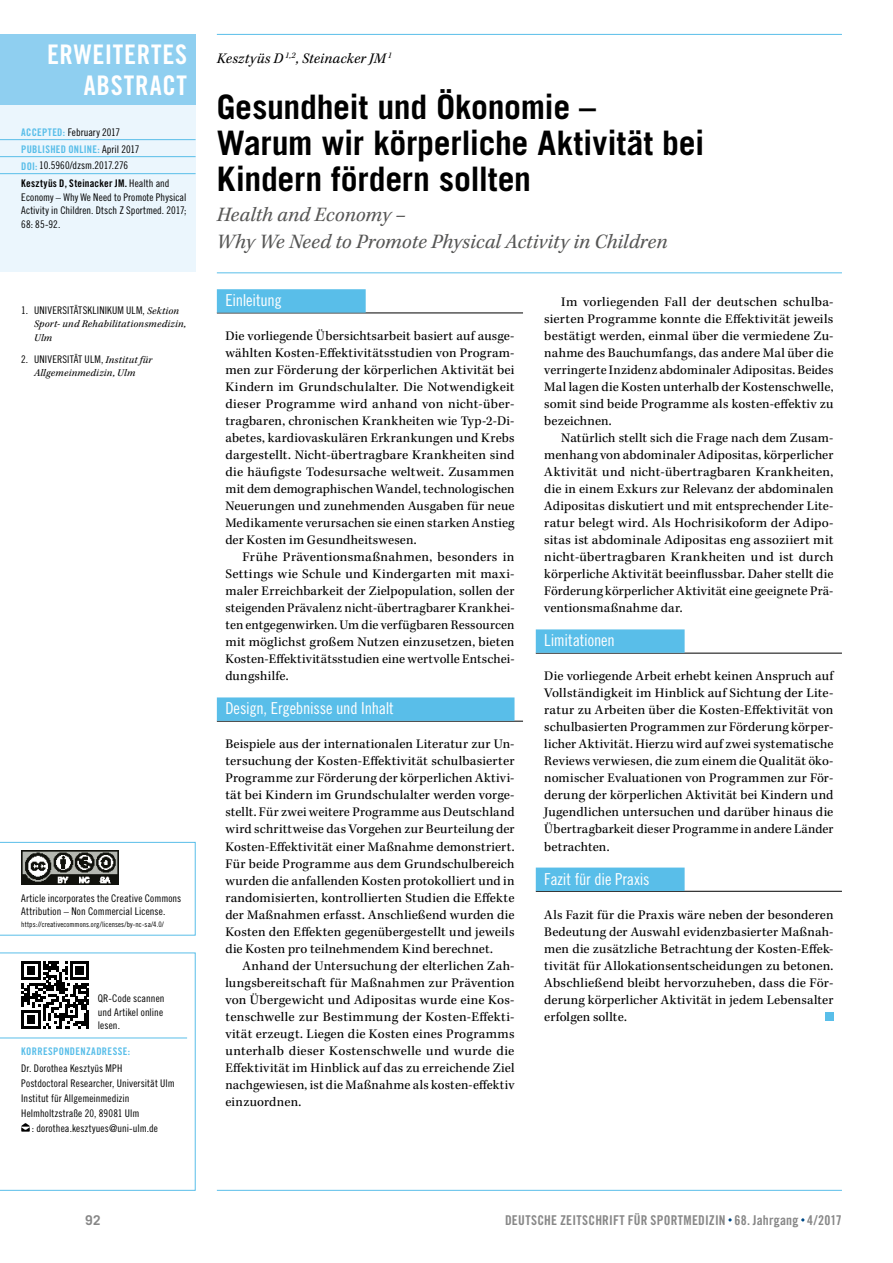
<style>
.page{position:relative;width:893px;height:1263px;background:#fff}
.page>*{position:absolute;margin:0;border:0;box-sizing:border-box;transform-origin:0 0}
.t1{font:700 33.75px/36px "Trade Gothic LT Std";letter-spacing:-.01em;color:#000}
.t2{font:27px/31.5px "Trade Gothic LT Std Bd Cn 20";letter-spacing:.03em;color:#fff;text-align:right}
.t3{font:italic 21px/27px "Kepler Std";color:#575756}
.t4{font:16.5px "Trade Gothic LT Std Cn 18";letter-spacing:-.01em;color:#fff}
.t5{font:italic 15px "Kepler Std";letter-spacing:.01em;color:#000}
.t6{font:13.5px/17px "Kepler Std";letter-spacing:.01em;color:#000;text-align:justify}
.t7{font:13.5px "Trade Gothic LT Std Bd Cn 20";letter-spacing:.015em;color:#878787}
.t8{font:700 13.5px "Trade Gothic LT Std";color:#878787}
.t9{font:10.5px/13.5px "Trade Gothic LT Std Cn 18";letter-spacing:.01em;color:#000}
.t10{font:italic 10.5px/13.5px "Kepler Std";letter-spacing:.02em;color:#000}
.t11{font:10.5px/17px "Trade Gothic LT Std Bd Cn 20";letter-spacing:.03em;color:#59bee9}
.t12{font:10.5px "Trade Gothic LT Std Bd Cn 20";letter-spacing:.025em;color:#000}
.t13{font:7.5px "Trade Gothic LT Std Cn 18";letter-spacing:.015em;color:#000}
.s1{font-family:"Trade Gothic LT Std Bd Cn 20";color:#59bee9}
.s2{font-family:"Trade Gothic LT Std Cn 18";color:#000}
.s3{font-family:"Trade Gothic LT Std Cn 18"}
.s4{font-family:"Kepler Std";font-style:italic}
</style>
<div class="page">
<hr style="left:217px;top:272px;width:625px;height:1px;background:#59bee9">
<hr style="left:217px;top:34px;width:625px;height:1px;background:#59bee9">
<hr style="left:217px;top:1190px;width:625px;height:1px;background:#59bee9">
<svg style="left:0;top:952px;width:196px;height:239px"></svg>
<div style="left:0;top:34px;width:196px;height:71px;background:#8fcff0"></div>
<div style="left:0;top:105px;width:196px;height:167px;background:#ebf6fd"></div>
<hr style="left:0;top:139px;width:196px;height:1px;background:#59bee9">
<hr style="left:0;top:156px;width:196px;height:1px;background:#59bee9">
<hr style="left:0;top:173px;width:196px;height:1px;background:#59bee9">
<svg style="left:21px;top:1123px;width:9px;height:8px"></svg>
<hr style="left:217px;top:313px;width:306px;height:1px;background:#000">
<div style="left:217px;top:289px;width:149px;height:24px;background:#59bee9"></div>
<hr style="left:217px;top:721px;width:306px;height:1px;background:#000">
<div style="left:217px;top:697px;width:297px;height:24px;background:#59bee9"></div>
<hr style="left:536px;top:653px;width:306px;height:1px;background:#000">
<div style="left:536px;top:629px;width:149px;height:24px;background:#59bee9"></div>
<hr style="left:536px;top:891px;width:306px;height:1px;background:#000">
<div style="left:536px;top:867px;width:149px;height:24px;background:#59bee9"></div>
<div style="left:825px;top:1012px;width:8px;height:8px;background:#59bee9"></div>
<svg style="left:21px;top:961px;width:68px;height:68px"></svg>
<svg style="left:0;top:842px;width:196px;height:93px"></svg>
<h2 class="t2" style="left:47px;top:38px;width:141px">ERWEITERTES<br>ABSTRACT</h2>
<p class="t9" style="left:21px;top:125px;width:100px"><span class="s1">ACCEPTED:</span> February 2017</p>
<p class="t11" style="left:21px;top:141px;width:120px">PUBLISHED ONLINE: <span class="s2">April 2017<br></span>DOI:</p>
<p class="t9" style="left:39px;top:158px;width:90px">10.5960/dzsm.2017.276</p>
<p class="t12" style="left:21px;top:177px;width:150px">Kesztyüs D, Steinacker JM. <span class="s3">Health and</span></p>
<p class="t9" style="left:21px;top:190px;width:167px;text-align:justify">Economy – Why We Need to Promote Physical Activity in Children. Dtsch Z Sportmed. 2017; 68: 85-92.</p>
<p class="t9" style="left:21px;top:303px;width:159px">1. UNIVERSITÄTSKLINIKUM ULM, <span class="s4">Sektion</span></p>
<p class="t10" style="left:34px;top:318px;width:154px">Sport- und Rehabilitationsmedizin,<br>Ulm</p>
<p class="t9" style="left:21px;top:352px;width:133px">2. UNIVERSITÄT ULM, <span class="s4">Institut für</span></p>
<p class="t10" style="left:34px;top:367px;width:103px">Allgemeinmedizin, Ulm</p>
<p class="t9" style="left:21px;top:891px;width:162px">Article incorporates the Creative Commons<br>Attribution – Non Commercial License.</p>
<p class="t13" style="left:21px;top:920px;width:144px">https://creativecommons.org/licenses/by-nc-sa/4.0/</p>
<p class="t9" style="left:98px;top:991px;width:68px">QR-Code scannen und Artikel online lesen.</p>
<p class="t11" style="left:21px;top:1042px;width:111px">KORRESPONDENZADRESSE:</p>
<p class="t9" style="left:21px;top:1061px;width:103px">Dr. Dorothea Kesztyüs MPH</p>
<p class="t9" style="left:21px;top:1076px;width:155px">Postdoctoral Researcher, Universität Ulm</p>
<p class="t9" style="left:21px;top:1091px;width:110px">Institut für Allgemeinmedizin</p>
<p class="t9" style="left:21px;top:1106px;width:120px">Helmholtzstraße 20, 89081 Ulm</p>
<p class="t9" style="left:32px;top:1121px;width:128px">: dorothea.kesztyues@uni-ulm.de</p>
<p class="t5" style="left:217px;top:50px;width:177px">Kesztyüs D <sup>1,2</sup>, Steinacker JM <sup>1</sup></p>
<h1 class="t1" style="left:217px;top:89px;width:489px">Gesundheit und Ökonomie –<br>Warum wir körperliche Aktivität bei<br>Kindern fördern sollten</h1>
<h3 class="t3" style="left:217px;top:202px;width:452px">Health and Economy –<br>Why We Need to Promote Physical Activity in Children</h3>
<p class="t4" style="left:225px;top:290px;width:58px">Einleitung</p>
<p class="t6" style="left:225px;top:328px;width:291px">Die vorliegende Übersichtsarbeit basiert auf ausge&shy;wählten Kosten-Effektivitätsstudien von Program&shy;men zur Förderung der körperlichen Aktivität bei Kindern im Grundschulalter. Die Notwendigkeit dieser Programme wird anhand von nicht-über&shy;tragbaren, chronischen Krankheiten wie Typ-2-Di&shy;abetes, kardiovaskulären Erkrankungen und Krebs dargestellt. Nicht-übertragbare Krankheiten sind die häufigste Todesursache weltweit. Zusammen mit dem demographischen Wandel, technologischen Neuerungen und zunehmenden Ausgaben für neue Medikamente verursachen sie einen starken Anstieg der Kosten im Gesundheitswesen.</p>
<p class="t6" style="left:225px;top:549px;width:291px;text-indent:17px">Frühe Präventionsmaßnahmen, besonders in Settings wie Schule und Kindergarten mit maxi&shy;maler Erreichbarkeit der Zielpopulation, sollen der steigenden Prävalenz nicht-übertragbarer Krankhei&shy;ten entgegenwirken. Um die verfügbaren Ressourcen mit möglichst großem Nutzen einzusetzen, bieten Kosten-Effektivitätsstudien eine wertvolle Entschei&shy;dungshilfe.</p>
<p class="t4" style="left:225px;top:699px;width:170px">Design, Ergebnisse und Inhalt</p>
<p class="t6" style="left:225px;top:736px;width:291px">Beispiele aus der internationalen Literatur zur Un&shy;tersuchung der Kosten-Effektivität schulbasierter Programme zur Förderung der körperlichen Aktivi&shy;tät bei Kindern im Grundschulalter werden vorge&shy;stellt. Für zwei weitere Programme aus Deutschland wird schrittweise das Vorgehen zur Beurteilung der Kosten-Effektivität einer Maßnahme demonstriert.<br>Für beide Programme aus dem Grundschulbereich wurden die anfallenden Kosten protokolliert und in randomisierten, kontrollierten Studien die Effekte der Maßnahmen erfasst. Anschließend wurden die Kosten den Effekten gegenübergestellt und jeweils die Kosten pro teilnehmendem Kind berechnet.</p>
<p class="t6" style="left:225px;top:957px;width:291px;text-indent:17px">Anhand der Untersuchung der elterlichen Zah&shy;lungsbereitschaft für Maßnahmen zur Prävention von Übergewicht und Adipositas wurde eine Kos&shy;tenschwelle zur Bestimmung der Kosten-Effekti&shy;vität erzeugt. Liegen die Kosten eines Programms unterhalb dieser Kostenschwelle und wurde die Effektivität im Hinblick auf das zu erreichende Ziel nachgewiesen, ist die Maßnahme als kosten-effektiv einzuordnen.</p>
<p class="t6" style="left:544px;top:294px;width:291px;text-indent:17px">Im vorliegenden Fall der deutschen schulba&shy;sierten Programme konnte die Effektivität jeweils bestätigt werden, einmal über die vermiedene Zu&shy;nahme des Bauchumfangs, das andere Mal über die verringerte Inzidenz abdominaler Adipositas. Beides Mal lagen die Kosten unterhalb der Kostenschwelle, somit sind beide Programme als kosten-effektiv zu bezeichnen.</p>
<p class="t6" style="left:544px;top:430px;width:291px;text-indent:17px">Natürlich stellt sich die Frage nach dem Zusam&shy;menhang von abdominaler Adipositas, körperlicher Aktivität und nicht-übertragbaren Krankheiten, die in einem Exkurs zur Relevanz der abdominalen Adipositas diskutiert und mit entsprechender Lite&shy;ratur belegt wird. Als Hochrisikoform der Adipo&shy;sitas ist abdominale Adipositas eng assoziiert mit nicht-übertragbaren Krankheiten und ist durch körperliche Aktivität beeinflussbar. Daher stellt die Förderung körperlicher Aktivität eine geeignete Prä&shy;ventionsmaßnahme dar.</p>
<p class="t4" style="left:544px;top:631px;width:72px">Limitationen</p>
<p class="t6" style="left:544px;top:668px;width:291px">Die vorliegende Arbeit erhebt keinen Anspruch auf Vollständigkeit im Hinblick auf Sichtung der Lite&shy;ratur zu Arbeiten über die Kosten-Effektivität von schulbasierten Programmen zur Förderung körper&shy;licher Aktivität. Hierzu wird auf zwei systematische Reviews verwiesen, die zum einem die Qualität öko&shy;nomischer Evaluationen von Programmen zur För&shy;derung der körperlichen Aktivität bei Kindern und Jugendlichen untersuchen und darüber hinaus die Übertragbarkeit dieser Programme in andere Länder betrachten.</p>
<p class="t4" style="left:544px;top:869px;width:107px">Fazit für die Praxis</p>
<p class="t6" style="left:544px;top:906px;width:291px">Als Fazit für die Praxis wäre neben der besonderen Bedeutung der Auswahl evidenzbasierter Maßnah&shy;men die zusätzliche Betrachtung der Kosten-Effek&shy;tivität für Allokationsentscheidungen zu betonen.<br>Abschließend bleibt hervorzuheben, dass die För&shy;derung körperlicher Aktivität in jedem Lebensalter erfolgen sollte.</p>
<p class="t8" style="left:85px;top:1211px;width:17px">92</p>
<p class="t7" style="left:505px;top:1212px;width:338px">DEUTSCHE ZEITSCHRIFT FÜR SPORTMEDIZIN 68. Jahrgang 4/2017</p>
</div>
